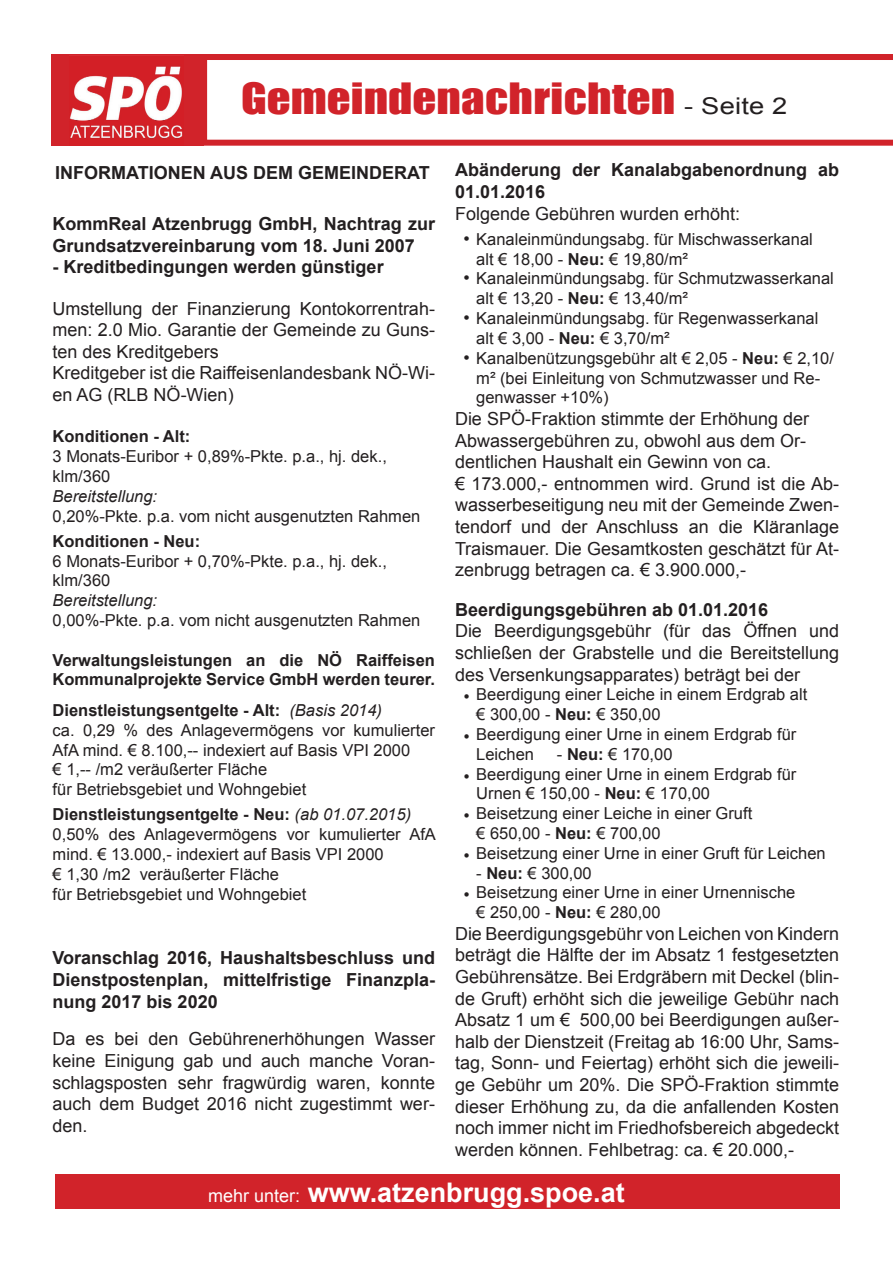
<style>
.page{position:relative;width:893px;height:1263px;background:#fff}
.page>*{position:absolute;margin:0;border:0;box-sizing:border-box;transform-origin:0 0}
.t1{font:39.6px "Impact";letter-spacing:.005em;color:#d1232a;scale:1.18 1}
.t2{font:700 27px "Arial";color:#fff}
.t3{font:18px/21.6px "Arial";color:#231f20;text-align:justify}
.t4{font:700 18px/21.6px "Arial";color:#231f20}
.t5{font:16.5px/19.8px "Arial";color:#231f20}
.t6{font:700 16.5px/19.8px "Arial";color:#231f20}
.t7{font:italic 16.5px "Arial";color:#231f20}
.s1{font-family:"Arial";font-size:23.1px;color:#231f20}
.s2{font-size:18px}
.s3{font-weight:700}
.s4{font-family:"Minion Pro"}
.s5{font-style:italic}
.s6{font-weight:400;font-size:18px}
</style>
<div class="page">
<div style="left:52px;top:54px;width:152px;height:92px;background:#d1232a"></div>
<img style="left:70px;top:66px;width:113px;height:73px">
<svg style="left:204px;top:54px;width:689px;height:92px"></svg>
<div style="left:55px;top:1174px;width:784px;height:35px;background:#d1232a"></div>
<h1 class="t1" style="left:241px;top:68px;width:464px">Gemeindenachrichten <span class="s1">- Seite 2</span></h1>
<p class="t4" style="left:55px;top:162px;width:376px">INFORMATIONEN AUS DEM GEMEINDERAT</p>
<p class="t4" style="left:455px;top:160px;width:386px">Abänderung der Kanalabgabenordnung ab<br>01.01.2016</p>
<p class="t3" style="left:455px;top:203px;width:287px">Folgende Gebühren wurden erhöht:</p>
<p class="t5" style="left:476px;top:229px;width:338px;text-indent:-13px"><span class="s2">•</span> Kanaleinmündungsabg. für Mischwasserkanal alt € 18,00 - <span class="s3">Neu:</span> € 19,80/m²</p>
<p class="t5" style="left:476px;top:269px;width:359px;text-indent:-13px"><span class="s2">•</span> Kanaleinmündungsabg. für Schmutzwasserkanal alt € 13,20 - <span class="s3">Neu:</span> € 13,40/m²</p>
<p class="t5" style="left:476px;top:309px;width:344px;text-indent:-13px"><span class="s2">•</span> Kanaleinmündungsabg. für Regenwasserkanal alt € 3,00 - <span class="s3">Neu:</span> € 3,70/m²</p>
<p class="t5" style="left:476px;top:348px;width:359px;text-indent:-13px"><span class="s2">•</span> Kanalbenützungsgebühr alt € 2,05 - <span class="s3">Neu:</span> € 2,10/ m² (bei Einleitung von Schmutzwasser und Re&shy;genwasser +10%)</p>
<p class="t3" style="left:455px;top:408px;width:386px;text-align:left">Die SPÖ-Fraktion stimmte der Erhöhung der Abwassergebühren zu, obwohl aus dem Or&shy;dentlichen Haushalt ein Gewinn von ca.<br>€ 173.000,- entnommen wird. Grund ist die Ab&shy;wasserbeseitigung neu mit der Gemeinde Zwen&shy;tendorf und der Anschluss an die Kläranlage Traismauer. Die Gesamtkosten geschätzt für At&shy;zenbrugg betragen ca. € 3.900.000,-</p>
<p class="t4" style="left:455px;top:599px;width:315px">Beerdigungsgebühren ab 01.01.2016</p>
<p class="t3" style="left:455px;top:620px;width:386px">Die Beerdigungsgebühr (für das Öffnen und schließen der Grabstelle und die Bereitstellung des Versenkungsapparates) beträgt bei der</p>
<p class="t5" style="left:476px;top:685px;width:333px;text-indent:-13px"><span class="s4">•</span> Beerdigung einer Leiche in einem Erdgrab alt € 300,00 - <span class="s3">Neu:</span> € 350,00</p>
<p class="t5" style="left:476px;top:724px;width:322px;text-indent:-13px"><span class="s4">•</span> Beerdigung einer Urne in einem Erdgrab für<br>Leichen</p>
<p class="t4" style="left:53px;top:213px;width:384px">KommReal Atzenbrugg GmbH, Nachtrag zur<br>Grundsatzvereinbarung vom 18. Juni 2007</p>
<p class="t4" style="left:53px;top:257px;width:333px">- Kreditbedingungen werden günstiger</p>
<p class="t3" style="left:53px;top:298px;width:384px;text-align:left">Umstellung der Finanzierung Kontokorrentrah&shy;men: 2.0 Mio. Garantie der Gemeinde zu Guns&shy;ten des Kreditgebers<br>Kreditgeber ist die Raiffeisenlandesbank NÖ-Wi&shy;en AG (RLB NÖ-Wien)</p>
<p class="t6" style="left:53px;top:427px;width:139px">Konditionen - Alt:</p>
<p class="t5" style="left:53px;top:447px;width:336px">3 Monats-Euribor + 0,89%-Pkte. p.a., hj. dek., klm/360</p>
<p class="t7" style="left:53px;top:485px;width:106px">Bereitstellung:</p>
<p class="t5" style="left:53px;top:506px;width:369px">0,20%-Pkte. p.a. vom nicht ausgenutzten Rahmen</p>
<p class="t6" style="left:53px;top:532px;width:149px">Konditionen - Neu:</p>
<p class="t5" style="left:53px;top:551px;width:336px">6 Monats-Euribor + 0,70%-Pkte. p.a., hj. dek., klm/360</p>
<p class="t7" style="left:53px;top:590px;width:106px">Bereitstellung:</p>
<p class="t5" style="left:53px;top:610px;width:369px">0,00%-Pkte. p.a. vom nicht ausgenutzten Rahmen</p>
<p class="t6" style="left:53px;top:650px;width:384px">Verwaltungsleistungen an die NÖ Raiffeisen<br>Kommunalprojekte Service GmbH werden teurer.</p>
<p class="t5" style="left:53px;top:700px;width:384px"><span class="s3">Dienstleistungsentgelte - Alt:</span> <span class="s5">(Basis 2014)<br></span>ca. 0,29 % des Anlagevermögens vor kumulierter AfA mind. € 8.100,-- indexiert auf Basis VPI 2000<br>€ 1,-- /m2 veräußerter Fläche<br>für Betriebsgebiet und Wohngebiet</p>
<p class="t5" style="left:53px;top:805px;width:385px"><span class="s3">Dienstleistungsentgelte - Neu:</span> <span class="s5">(ab 01.07.2015)<br></span>0,50% des Anlagevermögens vor kumulierter AfA mind. € 13.000,- indexiert auf Basis VPI 2000<br>€ 1,30 /m2 veräußerter Fläche<br>für Betriebsgebiet und Wohngebiet</p>
<p class="t5" style="left:557px;top:744px;width:117px">- <span class="s3">Neu:</span> € 170,00</p>
<p class="t5" style="left:476px;top:764px;width:322px;text-indent:-13px"><span class="s4">•</span> Beerdigung einer Urne in einem Erdgrab für<br>Urnen € 150,00 - <span class="s3">Neu:</span> € 170,00</p>
<p class="t5" style="left:476px;top:804px;width:278px;text-indent:-13px"><span class="s4">•</span> Beisetzung einer Leiche in einer Gruft € 650,00 - <span class="s3">Neu:</span> € 700,00</p>
<p class="t5" style="left:463px;top:843px;width:364px"><span class="s4">•</span> Beisetzung einer Urne in einer Gruft für Leichen</p>
<p class="t5" style="left:476px;top:863px;width:117px">- <span class="s3">Neu:</span> € 300,00</p>
<p class="t5" style="left:476px;top:883px;width:321px;text-indent:-13px"><span class="s4">•</span> Beisetzung einer Urne in einer Urnennische € 250,00 - <span class="s3">Neu:</span> € 280,00</p>
<p class="t3" style="left:455px;top:923px;width:386px">Die Beerdigungsgebühr von Leichen von Kindern beträgt die Hälfte der im Absatz 1 festgesetzten Gebührensätze. Bei Erdgräbern mit Deckel (blin&shy;de Gruft) erhöht sich die jeweilige Gebühr nach Absatz 1 um € 500,00 bei Beerdigungen außer&shy;halb der Dienstzeit (Freitag ab 16:00 Uhr, Sams&shy;tag, Sonn- und Feiertag) erhöht sich die jeweili&shy;ge Gebühr um 20%. Die SPÖ-Fraktion stimmte dieser Erhöhung zu, da die anfallenden Kosten noch immer nicht im Friedhofsbereich abgedeckt werden können. Fehlbetrag: ca. € 20.000,-</p>
<h2 class="t2" style="left:208px;top:1174px;width:418px"><span class="s6">mehr unter:</span> www.atzenbrugg.spoe.at</h2>
<p class="t4" style="left:53px;top:948px;width:384px;text-align:justify">Voranschlag 2016, Haushaltsbeschluss und Dienstpostenplan, mittelfristige Finanzpla&shy;nung 2017 bis 2020</p>
<p class="t3" style="left:53px;top:1028px;width:384px">Da es bei den Gebührenerhöhungen Wasser keine Einigung gab und auch manche Voran&shy;schlagsposten sehr fragwürdig waren, konnte auch dem Budget 2016 nicht zugestimmt wer&shy;den.</p>
</div>
